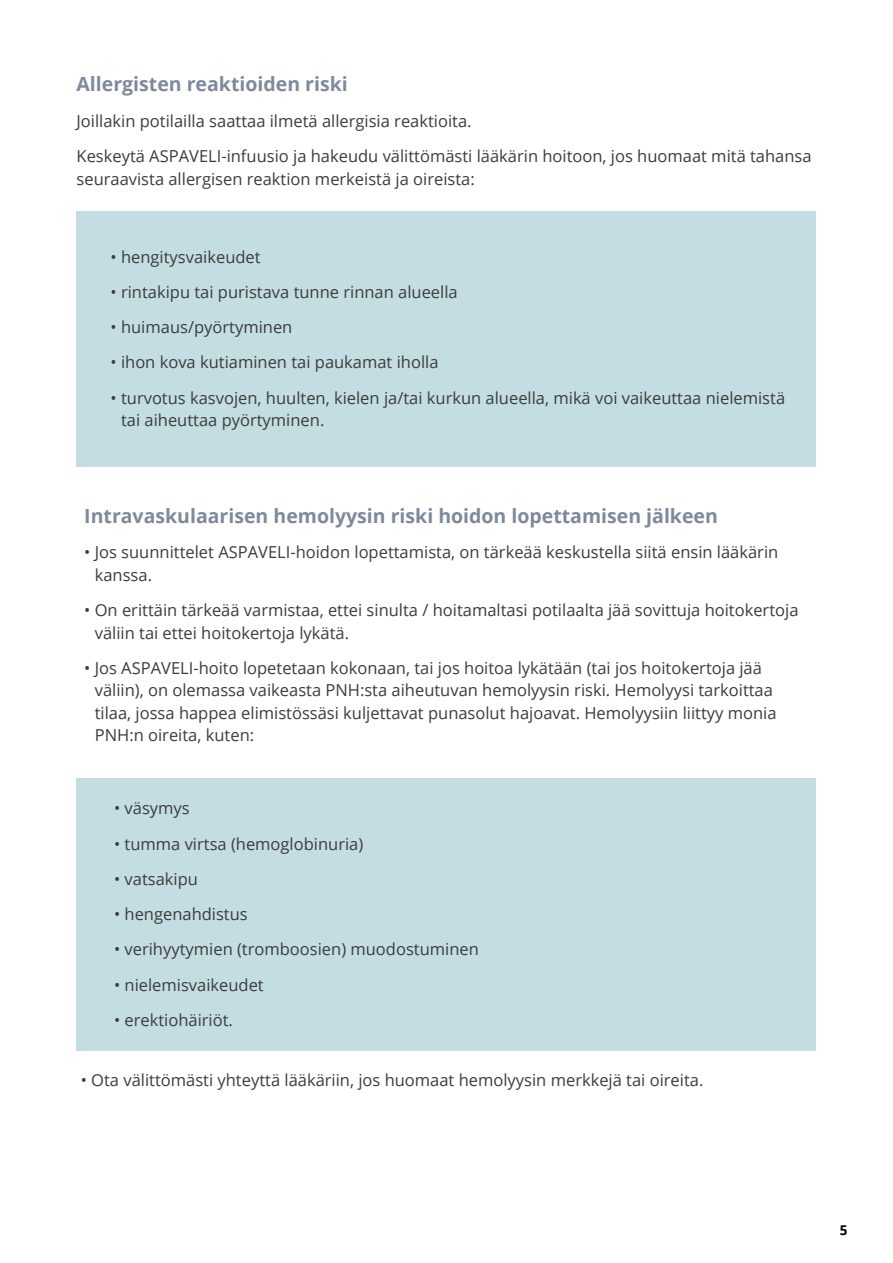
<style>
.page{position:relative;width:893px;height:1263px;background:#fff}
.page>*{position:absolute;margin:0;border:0;box-sizing:border-box;transform-origin:0 0}
.t1{font:700 19.5px "Open Sans";color:#7e899d}
.t2{font:16.5px/22.5px "Open Sans";color:#3c3c3b}
.t3{font:700 13.5px "Open Sans";color:#000}
</style>
<div class="page">
<div style="left:77px;top:778px;width:739px;height:273px;background:#c3dde2"></div>
<div style="left:77px;top:211px;width:739px;height:256px;background:#c3dde2"></div>
<p class="t1" style="left:77px;top:71px;width:273px">Allergisten reaktioiden riski</p>
<p class="t2" style="left:77px;top:103px;width:737px;line-height:35.2px">Joillakin potilailla saattaa ilmetä allergisia reaktioita.<br>Keskeytä ASPAVELI-infuusio ja hakeudu välittömästi lääkärin hoitoon, jos huomaat mitä tahansa</p>
<p class="t2" style="left:77px;top:167px;width:400px">seuraavista allergisen reaktion merkeistä ja oireista:</p>
<p class="t2" style="left:111px;top:245px;width:152px">• hengitysvaikeudet</p>
<p class="t2" style="left:111px;top:280px;width:349px">• rintakipu tai puristava tunne rinnan alueella</p>
<p class="t2" style="left:111px;top:315px;width:183px">• huimaus/pyörtyminen</p>
<p class="t2" style="left:111px;top:351px;width:329px">• ihon kova kutiaminen tai paukamat iholla</p>
<p class="t2" style="left:121px;top:386px;width:666px;text-indent:-10px">• turvotus kasvojen, huulten, kielen ja/tai kurkun alueella, mikä voi vaikeuttaa nielemistä tai aiheuttaa pyörtyminen.</p>
<p class="t1" style="left:84px;top:502px;width:635px">Intravaskulaarisen hemolyysin riski hoidon lopettamisen jälkeen</p>
<p class="t2" style="left:95px;top:541px;width:685px;text-indent:-10px">• Jos suunnittelet ASPAVELI-hoidon lopettamista, on tärkeää keskustella siitä ensin lääkärin kanssa.</p>
<p class="t2" style="left:95px;top:598px;width:705px;text-indent:-10px">• On erittäin tärkeää varmistaa, ettei sinulta / hoitamaltasi potilaalta jää sovittuja hoitokertoja väliin tai ettei hoitokertoja lykätä.</p>
<p class="t2" style="left:95px;top:656px;width:683px;text-indent:-10px">• Jos ASPAVELI-hoito lopetetaan kokonaan, tai jos hoitoa lykätään (tai jos hoitokertoja jää väliin), on olemassa vaikeasta PNH:sta aiheutuvan hemolyysin riski. Hemolyysi tarkoittaa tilaa, jossa happea elimistössäsi kuljettavat punasolut hajoavat. Hemolyysiin liittyy monia PNH:n oireita, kuten:</p>
<p class="t2" style="left:114px;top:796px;width:77px">• väsymys</p>
<p class="t2" style="left:114px;top:832px;width:251px">• tumma virtsa (hemoglobinuria)</p>
<p class="t2" style="left:114px;top:867px;width:85px">• vatsakipu</p>
<p class="t2" style="left:114px;top:902px;width:135px">• hengenahdistus</p>
<p class="t2" style="left:114px;top:938px;width:366px">• verihyytymien (tromboosien) muodostuminen</p>
<p class="t2" style="left:114px;top:973px;width:151px">• nielemisvaikeudet</p>
<p class="t2" style="left:114px;top:1008px;width:120px">• erektiohäiriöt.</p>
<p class="t2" style="left:81px;top:1068px;width:624px">• Ota välittömästi yhteyttä lääkäriin, jos huomaat hemolyysin merkkejä tai oireita.</p>
<p class="t3" style="left:840px;top:1220px;width:9px">5</p>
</div>
